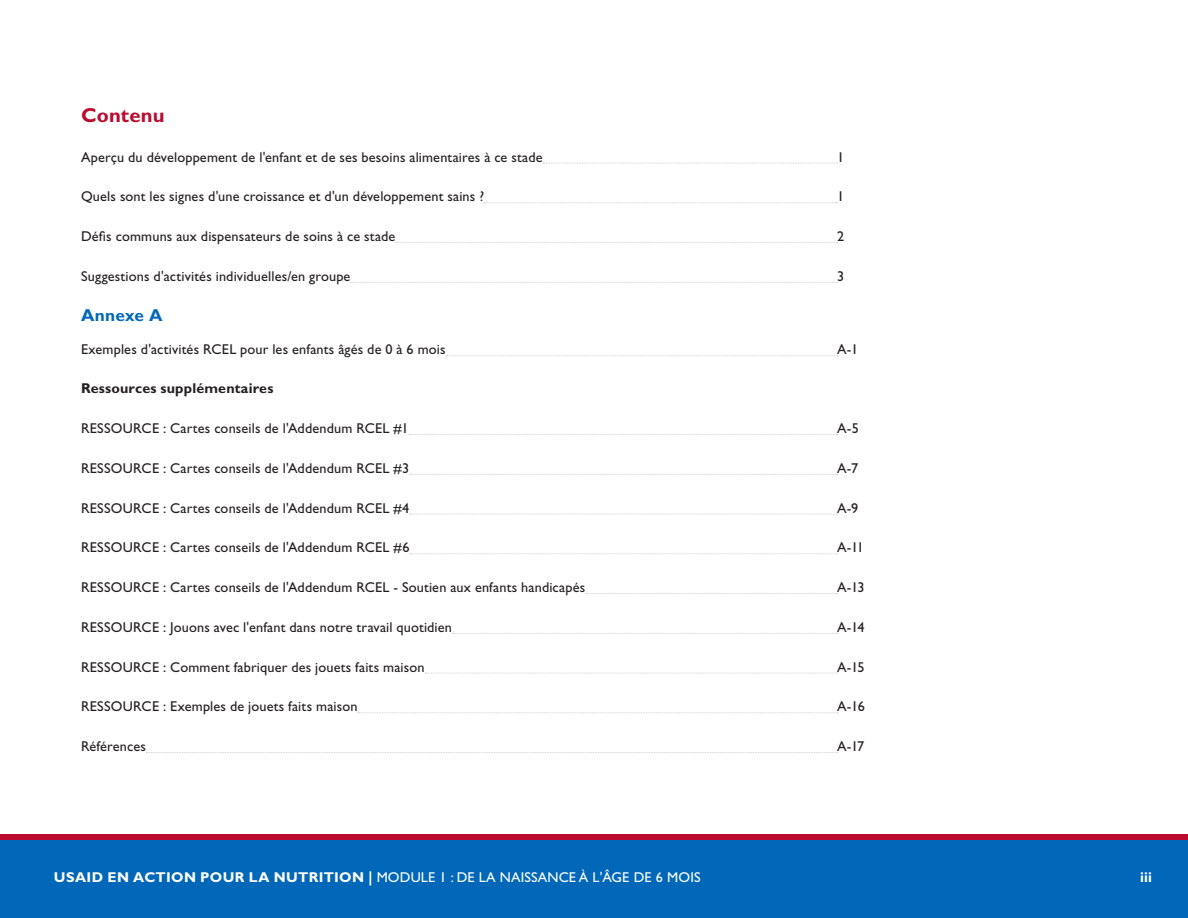
<style>
.page{position:relative;width:1188px;height:918px;background:#fff}
.page>*{position:absolute;margin:0;border:0;box-sizing:border-box;transform-origin:0 0}
.t1{font:700 20.25px "Gill Sans Std";letter-spacing:.01em;color:#ba0c2f}
.t2{font:700 17.25px "Gill Sans Std";letter-spacing:.015em;color:#0067b9}
.t3{font:14.25px "Gill Sans Std";letter-spacing:.01em;color:#231f20}
.t4{font:14.25px "Gill Sans Std";letter-spacing:.01em;color:#fff}
.t5{font:700 14.25px "Gill Sans Std";letter-spacing:.015em;color:#231f20}
.t6{font:700 14.25px "Gill Sans Std";color:#fff}
.s1{font-weight:700}
</style>
<div class="page">
<div style="left:0;top:837px;width:1188px;height:81px;background:#0067b9"></div>
<div style="left:0;top:834px;width:1188px;height:6px;background:#ba0c2f"></div>
<svg style="left:543px;top:163px;width:295px;height:1px"></svg>
<svg style="left:485px;top:202px;width:353px;height:1px"></svg>
<svg style="left:396px;top:242px;width:442px;height:1px"></svg>
<svg style="left:351px;top:282px;width:487px;height:1px"></svg>
<svg style="left:446px;top:355px;width:392px;height:1px"></svg>
<svg style="left:409px;top:434px;width:429px;height:1px"></svg>
<svg style="left:410px;top:474px;width:428px;height:1px"></svg>
<svg style="left:410px;top:514px;width:428px;height:1px"></svg>
<svg style="left:410px;top:553px;width:428px;height:1px"></svg>
<svg style="left:586px;top:593px;width:252px;height:1px"></svg>
<svg style="left:452px;top:633px;width:386px;height:1px"></svg>
<svg style="left:425px;top:673px;width:413px;height:1px"></svg>
<svg style="left:358px;top:712px;width:480px;height:1px"></svg>
<svg style="left:146px;top:752px;width:692px;height:1px"></svg>
<h2 class="t1" style="left:81px;top:103px;width:85px">Contenu</h2>
<p class="t3" style="left:81px;top:149px;width:463px">Aperçu du développement de l'enfant et de ses besoins alimentaires à ce stade</p>
<p class="t3" style="left:837px;top:149px;width:9px">1</p>
<p class="t3" style="left:81px;top:188px;width:405px">Quels sont les signes d'une croissance et d'un développement sains ?</p>
<p class="t3" style="left:837px;top:188px;width:9px">1</p>
<p class="t3" style="left:81px;top:228px;width:316px">Défis communs aux dispensateurs de soins à ce stade</p>
<p class="t3" style="left:837px;top:228px;width:9px">2</p>
<p class="t3" style="left:81px;top:268px;width:271px">Suggestions d'activités individuelles/en groupe</p>
<p class="t3" style="left:837px;top:268px;width:9px">3</p>
<p class="t2" style="left:81px;top:305px;width:83px">Annexe A</p>
<p class="t3" style="left:81px;top:341px;width:366px">Exemples d'activités RCEL pour les enfants âgés de 0 à 6 mois</p>
<p class="t3" style="left:837px;top:341px;width:23px">A-1</p>
<p class="t5" style="left:81px;top:380px;width:194px">Ressources supplémentaires</p>
<p class="t3" style="left:81px;top:420px;width:329px">RESSOURCE : Cartes conseils de l'Addendum RCEL #1</p>
<p class="t3" style="left:837px;top:420px;width:23px">A-5</p>
<p class="t3" style="left:81px;top:460px;width:330px">RESSOURCE : Cartes conseils de l'Addendum RCEL #3</p>
<p class="t3" style="left:837px;top:460px;width:23px">A-7</p>
<p class="t3" style="left:81px;top:500px;width:330px">RESSOURCE : Cartes conseils de l'Addendum RCEL #4</p>
<p class="t3" style="left:837px;top:500px;width:23px">A-9</p>
<p class="t3" style="left:81px;top:539px;width:330px">RESSOURCE : Cartes conseils de l'Addendum RCEL #6</p>
<p class="t3" style="left:837px;top:539px;width:28px">A-11</p>
<p class="t3" style="left:81px;top:579px;width:506px">RESSOURCE : Cartes conseils de l'Addendum RCEL - Soutien aux enfants handicapés</p>
<p class="t3" style="left:837px;top:579px;width:29px">A-13</p>
<p class="t3" style="left:81px;top:619px;width:373px">RESSOURCE : Jouons avec l'enfant dans notre travail quotidien</p>
<p class="t3" style="left:837px;top:619px;width:29px">A-14</p>
<p class="t3" style="left:81px;top:659px;width:345px">RESSOURCE : Comment fabriquer des jouets faits maison</p>
<p class="t3" style="left:837px;top:659px;width:29px">A-15</p>
<p class="t3" style="left:81px;top:698px;width:278px">RESSOURCE : Exemples de jouets faits maison</p>
<p class="t3" style="left:837px;top:698px;width:29px">A-16</p>
<p class="t3" style="left:81px;top:738px;width:66px">Références</p>
<p class="t3" style="left:837px;top:738px;width:29px">A-17</p>
<p class="t4" style="left:54px;top:869px;width:648px"><span class="s1">USAID EN ACTION POUR LA NUTRITION |</span> MODULE 1 : DE LA NAISSANCE À L'ÂGE DE 6 MOIS</p>
<p class="t6" style="left:1140px;top:869px;width:13px">iii</p>
</div>
